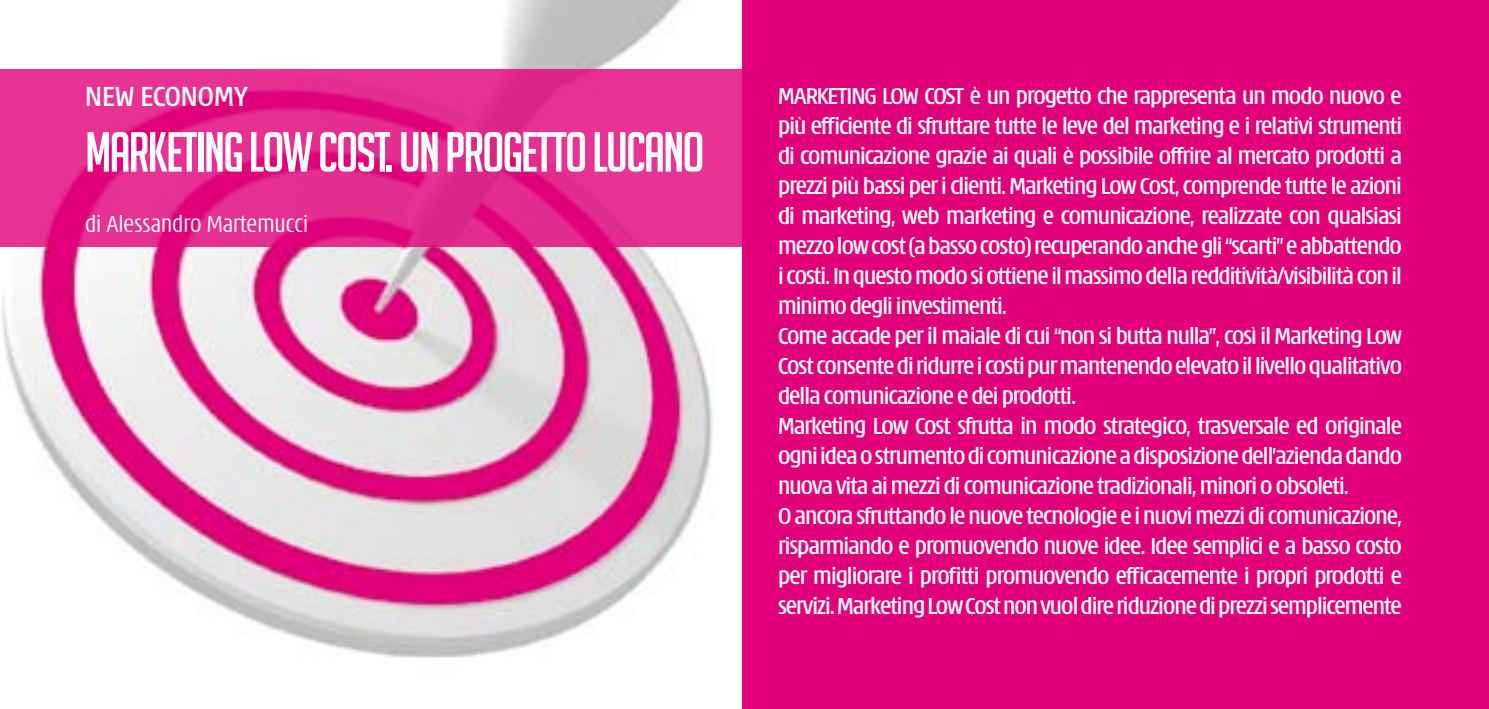
<style>
.page{position:relative;width:1489px;height:709px;background:#fff}
.page>*{position:absolute;margin:0;border:0;box-sizing:border-box;transform-origin:0 0}
.t1{font:55px "Big Noodle Titling";letter-spacing:-.035em;color:#fff}
.t2{font:500 condensed 30px "Modena";color:#fff}
.t3{font:500 condensed 25px/30px "Modena";letter-spacing:-.04em;color:#fff}
.t4{font:300 condensed 25px "Modena";color:#fff}
</style>
<div class="page">
<img style="left:0;top:0;width:742px;height:658px">
<div style="left:742px;top:0;width:746px;height:709px;background:#e2007a"></div>
<svg style="left:0;top:69px;width:742px;height:177px;background:#e4288d"></svg>
<p class="t2" style="left:85px;top:82px;width:165px">NEW ECONOMY</p>
<h1 class="t1" style="left:85px;top:122px;width:621px">MARKETING LOW COST. UN PROGETTO LUCANO</h1>
<p class="t4" style="left:85px;top:212px;width:224px">di Alessandro Martemucci</p>
<p class="t3" style="left:778px;top:82px;width:625px">MARKETING LOW COST è un progetto che rappresenta un modo nuovo e più efficiente di sfruttare tutte le leve del marketing e i relativi strumenti di comunicazione grazie ai quali è possibile offrire al mercato prodotti a prezzi più bassi per i clienti. Marketing Low Cost, comprende tutte le azioni di marketing, web marketing e comunicazione, realizzate con qualsiasi mezzo low cost (a basso costo) recuperando anche gli “scarti” e abbattendo i costi. In questo modo si ottiene il massimo della redditività/visibilità con il minimo degli investimenti.<br>Come accade per il maiale di cui “non si butta nulla”, così il Marketing Low Cost consente di ridurre i costi pur mantenendo elevato il livello qualitativo della comunicazione e dei prodotti.<br>Marketing Low Cost sfrutta in modo strategico, trasversale ed originale ogni idea o strumento di comunicazione a disposizione dell’azienda dando nuova vita ai mezzi di comunicazione tradizionali, minori o obsoleti.<br>O ancora sfruttando le nuove tecnologie e i nuovi mezzi di comunicazione, risparmiando e promuovendo nuove idee. Idee semplici e a basso costo per migliorare i profitti promuovendo efficacemente i propri prodotti e servizi. Marketing Low Cost non vuol dire riduzione di prezzi semplicemente</p>
</div>
